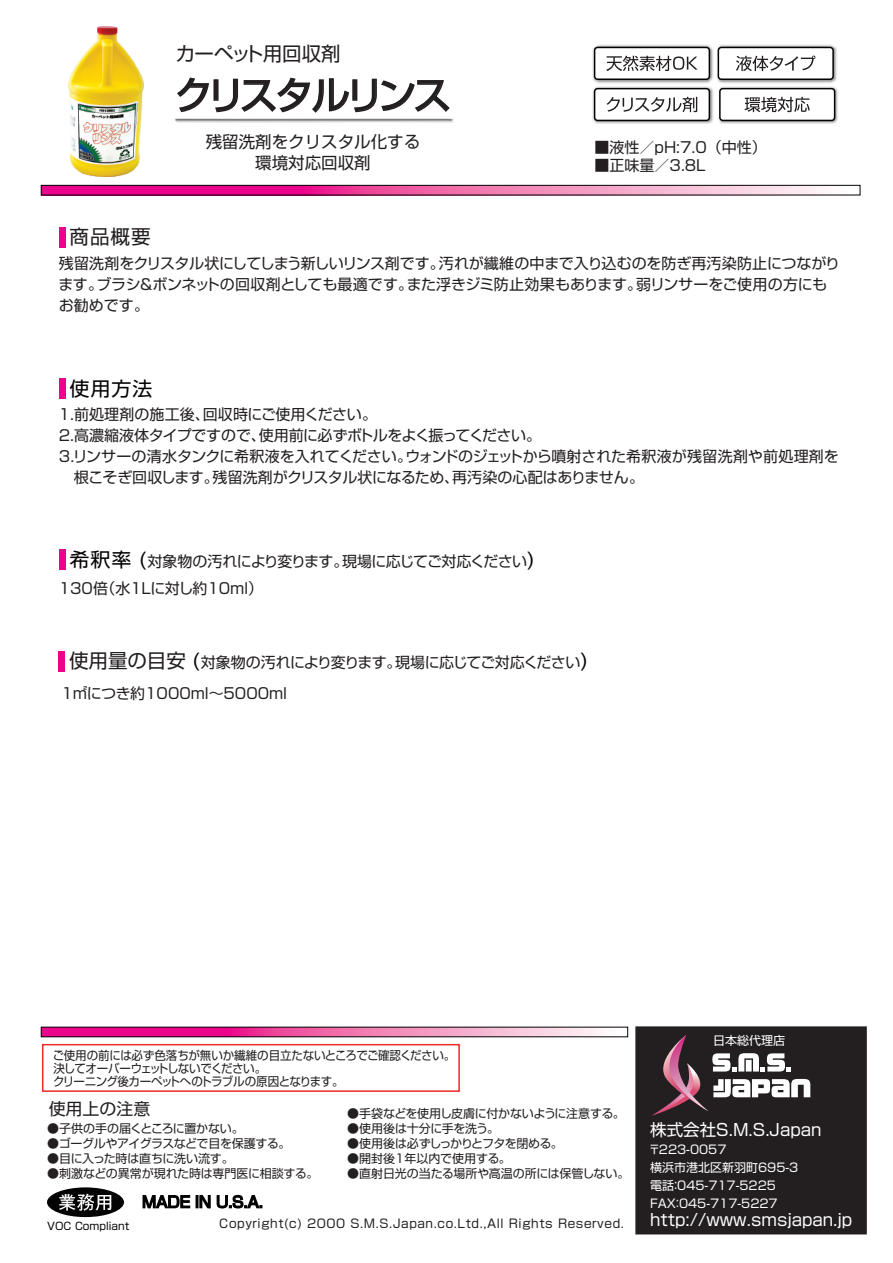
<style>
.page{position:relative;width:893px;height:1263px;background:#fff}
.page>*{position:absolute;margin:0;border:0;box-sizing:border-box;transform-origin:0 0}
.t1{font:37.5px "Shin Go Pro";letter-spacing:-.095em;color:#231f20}
.t2{font:19.5px "Shin Go Pro";letter-spacing:-.02em;color:#231f20}
.t3{font:19.5px "Shin Go Pro";color:#231f20}
.t4{font:19.5px "Shin Go Pro";color:#030303}
.t5{font:16.5px "Shin Go Pro";color:#fff}
.t6{font:16.5px/21px "Shin Go Pro";color:#231f20;text-align:center}
.t7{font:15px/21px "Shin Go Pro";letter-spacing:-.015em;color:#231f20}
.t8{font:15px "Shin Go Pro";letter-spacing:-.05em;color:#231f20}
.t9{font:15px "Shin Go Pro";letter-spacing:-.035em;color:#231f20}
.t10{font:12.15px/12.9px "Shin Go Pro";letter-spacing:-.035em;color:#231f20;scale:.95 1}
.t11{font:12px "Shin Go Pro";letter-spacing:-.01em;color:#231f20}
.t12{font:12px/18px "Shin Go Pro";color:#fff}
.t13{font:12px "Shin Go Pro";letter-spacing:.05em;color:#231f20}
.t14{font:12px "Shin Go Pro";letter-spacing:-.03em;color:#231f20}
.t15{font:12px "Shin Go Pro";letter-spacing:-.035em;color:#231f20}
.t16{font:12px "Shin Go Pro";letter-spacing:-.06em;color:#231f20}
.t17{font:10.5px "Shin Go Pro";color:#030303}
.s1{font-size:19.5px;color:#030303}
.s2{font-size:19.5px}
</style>
<div class="page">
<div style="left:635px;top:1026px;width:232px;height:208px;background:#231f20;border:2px solid #231f20"></div>
<svg style="left:142px;top:1194px;width:120px;height:15px"></svg>
<svg style="left:46px;top:1186px;width:79px;height:32px"></svg>
<div style="left:45px;top:1186px;width:80px;height:32px;border:2px solid #fff;border-radius:50%"></div>
<svg style="left:59px;top:1194px;width:52px;height:16px"></svg>
<svg style="left:652px;top:1035px;width:158px;height:81px"></svg>
<svg style="left:43px;top:1029px;width:559px;height:6px;background:#f162ae"></svg>
<svg style="left:43px;top:187px;width:781px;height:6px;background:#f162ae"></svg>
<div style="left:41px;top:185px;width:819px;height:10px;border:1px solid #030303"></div>
<div style="left:42px;top:1044px;width:418px;height:48px;border:2px solid #ee2928"></div>
<img style="left:68px;top:26px;width:75px;height:151px">
<div style="left:59px;top:227px;width:6px;height:20px;background:#ed028c"></div>
<div style="left:59px;top:550px;width:6px;height:20px;background:#ed028c"></div>
<img style="left:592px;top:44px;width:245px;height:40px">
<div style="left:718px;top:47px;width:115px;height:32px;background:#fff;border-radius:3px"></div>
<div style="left:718px;top:47px;width:116px;height:33px;border:2px solid #030303;border-radius:3px"></div>
<svg style="left:736px;top:56px;width:79px;height:15px"></svg>
<div style="left:595px;top:47px;width:114px;height:32px;background:#fff;border-radius:3px"></div>
<div style="left:594px;top:47px;width:116px;height:33px;border:2px solid #030303;border-radius:3px"></div>
<svg style="left:606px;top:56px;width:92px;height:15px"></svg>
<img style="left:592px;top:86px;width:122px;height:38px">
<div style="left:595px;top:89px;width:114px;height:31px;background:#fff;border-radius:3px"></div>
<div style="left:594px;top:88px;width:116px;height:33px;border:2px solid #030303;border-radius:3px"></div>
<svg style="left:607px;top:97px;width:90px;height:15px"></svg>
<img style="left:719px;top:86px;width:119px;height:38px">
<div style="left:720px;top:89px;width:115px;height:31px;background:#fff;border-radius:3px"></div>
<div style="left:719px;top:88px;width:116px;height:33px;border:2px solid #030303;border-radius:3px"></div>
<svg style="left:745px;top:97px;width:65px;height:15px"></svg>
<svg style="left:175px;top:77px;width:279px;height:46px"></svg>
<div style="left:59px;top:379px;width:6px;height:20px;background:#ed028c"></div>
<div style="left:58px;top:651px;width:7px;height:20px;background:#ed028c"></div>
<h2 class="t2" style="left:176px;top:38px;width:167px">カーペット用回収剤</h2>
<h2 class="t3" style="left:70px;top:221px;width:82px">商品概要</h2>
<h1 class="t1" style="left:175px;top:64px;width:278px">クリスタルリンス</h1>
<p class="t6" style="left:206px;top:129px;width:216px">残留洗剤をクリスタル化する環境対応回収剤</p>
<p class="t7" style="left:595px;top:135px;width:174px">■液性／pH:7.0（中性）</p>
<p class="t7" style="left:595px;top:153px;width:113px">■正味量／3.8L</p>
<p class="t7" style="left:58px;top:251px;width:783px">残留洗剤をクリスタル状にしてしまう新しいリンス剤です。汚れが繊維の中まで入り込むのを防ぎ再汚染防止につながります。ブラシ＆ボンネットの回収剤としても最適です。また浮きジミ防止効果もあります。弱リンサーをご使用の方にもお勧めです。</p>
<h2 class="t4" style="left:70px;top:372px;width:85px">使用方法</h2>
<p class="t7" style="left:57px;top:402px;width:783px">１.前処理剤の施工後、回収時にご使用ください。<br>2.高濃縮液体タイプですので、使用前に必ずボトルをよく振ってください。<br>3.リンサーの清水タンクに希釈液を入れてください。ウォンドのジェットから噴射された希釈液が残留洗剤や前処理剤を　根こそぎ回収します。残留洗剤がクリスタル状になるため、再汚染の心配はありません。</p>
<p class="t8" style="left:70px;top:549px;width:467px"><span class="s1">希釈率 (</span>対象物の汚れにより変ります。現場に応じてご対応ください<span class="s1">)</span></p>
<p class="t9" style="left:59px;top:575px;width:206px">130倍（水１Lに対し約10ｍｌ）</p>
<p class="t7" style="left:61px;top:646px;width:528px;line-height:30.3px;text-indent:8px"><span class="s2">使用量の目安</span> <span class="s1">(</span>対象物の汚れにより変ります。現場に応じてご対応ください<span class="s1">)<br></span>1㎡につき約1000ml～5000ml</p>
<p class="t10" style="left:53px;top:1047px;width:425px">ご使用の前には必ず色落ちが無いか繊維の目立たないところでご確認ください。決してオーバーウェットしないでください。<br>クリーニング後カーペットへのトラブルの原因となります。</p>
<p class="t6" style="left:49px;top:1096px;width:103px">使用上の注意</p>
<p class="t11" style="left:47px;top:1118px;width:198px">●子供の手の届くところに置かない。</p>
<p class="t15" style="left:47px;top:1133px;width:245px">●ゴーグルやアイグラスなどで目を保護する。</p>
<p class="t11" style="left:47px;top:1148px;width:188px">●目に入った時は直ちに洗い流す。</p>
<p class="t11" style="left:47px;top:1163px;width:273px">●刺激などの異常が現れた時は専門医に相談する。</p>
<p class="t14" style="left:347px;top:1103px;width:279px">●手袋などを使用し皮膚に付かないように注意する。</p>
<p class="t14" style="left:347px;top:1118px;width:153px">●使用後は十分に手を洗う。</p>
<p class="t16" style="left:347px;top:1133px;width:217px">●使用後は必ずしっかりとフタを閉める。</p>
<p class="t11" style="left:347px;top:1148px;width:165px">●開封後1年以内で使用する。</p>
<p class="t11" style="left:347px;top:1163px;width:284px">●直射日光の当たる場所や高温の所には保管しない。</p>
<p class="t17" style="left:47px;top:1217px;width:84px">VOC Compliant</p>
<p class="t13" style="left:219px;top:1214px;width:406px">Copyright(c) 2000 S.M.S.Japan.co.Ltd.,All Rights Reserved.</p>
<p class="t12" style="left:713px;top:1030px;width:73px">日本総代理店</p>
<p class="t5" style="left:650px;top:1116px;width:173px">株式会社S.M.S.Japan</p>
<p class="t12" style="left:649px;top:1139px;width:151px">〒223-0057<br>横浜市港北区新羽町695-3電話：045-717-5225<br>FAX：045-717-5227</p>
<p class="t5" style="left:650px;top:1206px;width:203px">http://www.smsjapan.jp</p>
</div>
